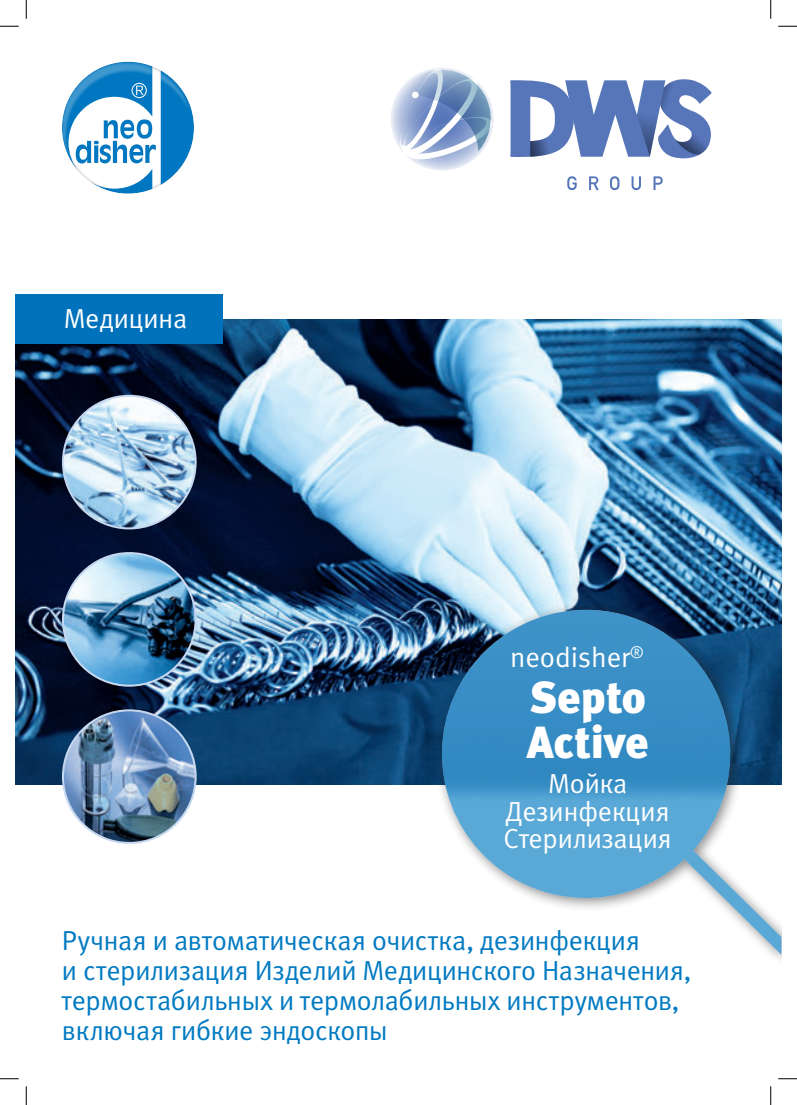
<style>
.page{position:relative;width:797px;height:1105px;background:#fff}
.page>*{position:absolute;margin:0;border:0;box-sizing:border-box;transform-origin:0 0}
.t1{font:45px/45.8px "Meta Black C";color:#fff}
.t2{font:28.12px "Meta Normal Cyr LF";color:#fff}
.t3{font:27.5px/30px "Meta Normal Cyr LF";letter-spacing:-.01em;color:#007ac2}
.t4{font:27.5px/27.5px "Meta Normal Cyr LF";color:#fff;text-align:center}
</style>
<div class="page">
<img style="left:16px;top:319px;width:765px;height:466px">
<svg style="left:421px;top:589px;width:360px;height:366px"></svg>
<img style="left:63px;top:396px;width:133px;height:132px;border-radius:66px">
<img style="left:63px;top:553px;width:133px;height:133px;border-radius:66px">
<img style="left:63px;top:710px;width:133px;height:133px;border-radius:66px">
<svg style="left:62px;top:62px;width:132px;height:132px"></svg>
<div style="left:16px;top:294px;width:207px;height:49px;background:#0072bc"></div>
<svg style="left:391px;top:68px;width:103px;height:102px"></svg>
<svg style="left:510px;top:79px;width:202px;height:80px"></svg>
<svg style="left:567px;top:176px;width:9px;height:14px"></svg>
<svg style="left:589px;top:176px;width:10px;height:14px"></svg>
<svg style="left:610px;top:176px;width:9px;height:14px"></svg>
<svg style="left:631px;top:176px;width:10px;height:14px"></svg>
<svg style="left:653px;top:176px;width:9px;height:14px"></svg>
<svg style="left:0;top:25px;width:19px;height:2px"></svg>
<svg style="left:778px;top:25px;width:19px;height:2px"></svg>
<svg style="left:0;top:1078px;width:19px;height:1px"></svg>
<svg style="left:778px;top:1078px;width:19px;height:1px"></svg>
<svg style="left:25px;top:0;width:2px;height:19px"></svg>
<svg style="left:25px;top:1086px;width:2px;height:19px"></svg>
<svg style="left:770px;top:0;width:1px;height:19px"></svg>
<svg style="left:770px;top:1086px;width:1px;height:19px"></svg>
<p class="t4" style="left:64px;top:305px;width:125px">Медицина</p>
<p class="t2" style="left:510px;top:641px;width:135px">neodisher<sup>®</sup></p>
<h1 class="t1" style="left:527px;top:674px;width:123px">Septo<br>Active</h1>
<p class="t4" style="left:503px;top:770px;width:170px">Мойка<br>Дезинфекция<br>Стерилизация</p>
<p class="t3" style="left:62px;top:925px;width:631px">Ручная и автоматическая очистка, дезинфекция<br>и стерилизация Изделий Медицинского Назначения, термостабильных и термолабильных инструментов, включая гибкие эндоскопы</p>
</div>
